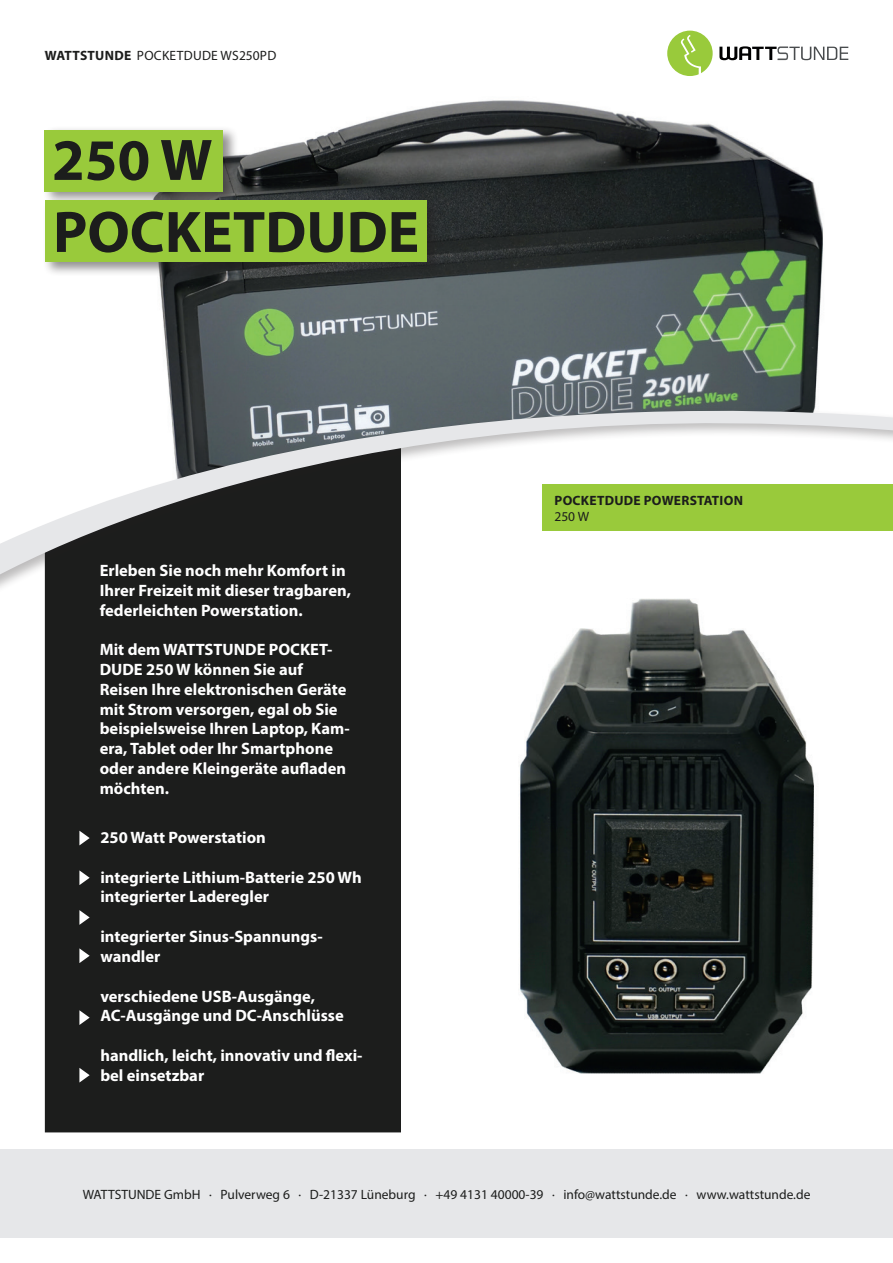
<style>
.page{position:relative;width:893px;height:1263px;background:#fff}
.page>*{position:absolute;margin:0;border:0;box-sizing:border-box;transform-origin:0 0}
.t1{font:700 59.1px/72px "Myriad Pro";color:#1c1d1c}
.t2{font:700 16.5px/19.8px "Myriad Pro";color:#fff}
.t3{font:13.5px "Myriad Pro";color:#1c1d1c}
.t4{font:13.5px "Myriad Pro";letter-spacing:.02em;color:#1c1d1c}
.t5{font:700 13.5px "Myriad Pro";letter-spacing:.02em;color:#1c1d1c}
.s1{font-weight:700}
</style>
<div class="page">
<svg style="left:719px;top:46px;width:129px;height:14px"></svg>
<svg style="left:667px;top:31px;width:46px;height:45px"></svg>
<img style="left:159px;top:100px;width:664px;height:257px">
<div style="left:45px;top:628px;width:356px;height:504px;background:#1c1d1c"></div>
<div style="left:0;top:408px;width:893px;height:220px;background:#231f20;opacity:.3"></div>
<svg style="left:0;top:357px;width:893px;height:257px"></svg>
<div style="left:0;top:1149px;width:893px;height:88px;background:#e6e7e9"></div>
<div style="left:43px;top:126px;width:196px;height:80px;background:#231f20;opacity:.5"></div>
<div style="left:45px;top:130px;width:178px;height:62px;background:#99ca3b"></div>
<div style="left:43px;top:196px;width:400px;height:80px;background:#231f20;opacity:.5"></div>
<div style="left:45px;top:200px;width:382px;height:62px;background:#99ca3b"></div>
<svg style="left:79px;top:831px;width:11px;height:14px"></svg>
<svg style="left:79px;top:870px;width:11px;height:15px"></svg>
<svg style="left:79px;top:948px;width:11px;height:15px"></svg>
<svg style="left:79px;top:1010px;width:11px;height:15px"></svg>
<svg style="left:79px;top:1068px;width:11px;height:14px"></svg>
<div style="left:543px;top:485px;width:350px;height:46px;background:#99ca3b"></div>
<svg style="left:79px;top:910px;width:11px;height:15px"></svg>
<img style="left:478px;top:588px;width:364px;height:486px">
<p class="t4" style="left:45px;top:47px;width:233px"><span class="s1">WATTSTUNDE</span> POCKETDUDE WS250PD</p>
<p class="t4" style="left:134px;top:47px;width:107px"><span class="s1">EFX</span> MODULREIHE</p>
<h1 class="t1" style="left:52px;top:122px;width:369px">250 W<br>POCKETDUDE</h1>
<p class="t2" style="left:100px;top:560px;width:253px">Erleben Sie noch mehr Komfort in<br>Ihrer Freizeit mit dieser tragbaren, federleichten Powerstation.</p>
<p class="t2" style="left:100px;top:639px;width:251px">Mit dem WATTSTUNDE POCKET-<br>DUDE 250 W können Sie auf<br>Reisen Ihre elektronischen Geräte mit Strom versorgen, egal ob Sie beispielsweise Ihren Laptop, Kam&shy;era, Tablet oder Ihr Smartphone oder andere Kleingeräte aufladen möchten.</p>
<p class="t2" style="left:100px;top:827px;width:167px">250 Watt Powerstation</p>
<p class="t2" style="left:100px;top:867px;width:263px">integrierte Lithium-Batterie 250 Wh integrierter Laderegler</p>
<p class="t2" style="left:100px;top:926px;width:224px">integrierter Sinus-Spannungs&shy;wandler</p>
<p class="t2" style="left:100px;top:985px;width:245px">verschiedene USB-Ausgänge,<br>AC-Ausgänge und DC-Anschlüsse</p>
<p class="t2" style="left:100px;top:1045px;width:264px">handlich, leicht, innovativ und flexi&shy;bel einsetzbar</p>
<p class="t5" style="left:555px;top:491px;width:107px">POCKETDUDE Powerstation</p>
<p class="t3" style="left:554px;top:508px;width:36px">250 W</p>
<p class="t3" style="left:83px;top:1186px;width:729px">WATTSTUNDE GmbH · Pulverweg 6 · D-21337 Lüneburg · +49 4131 40000-39 · info@wattstunde.de · www.wattstunde.de</p>
</div>
